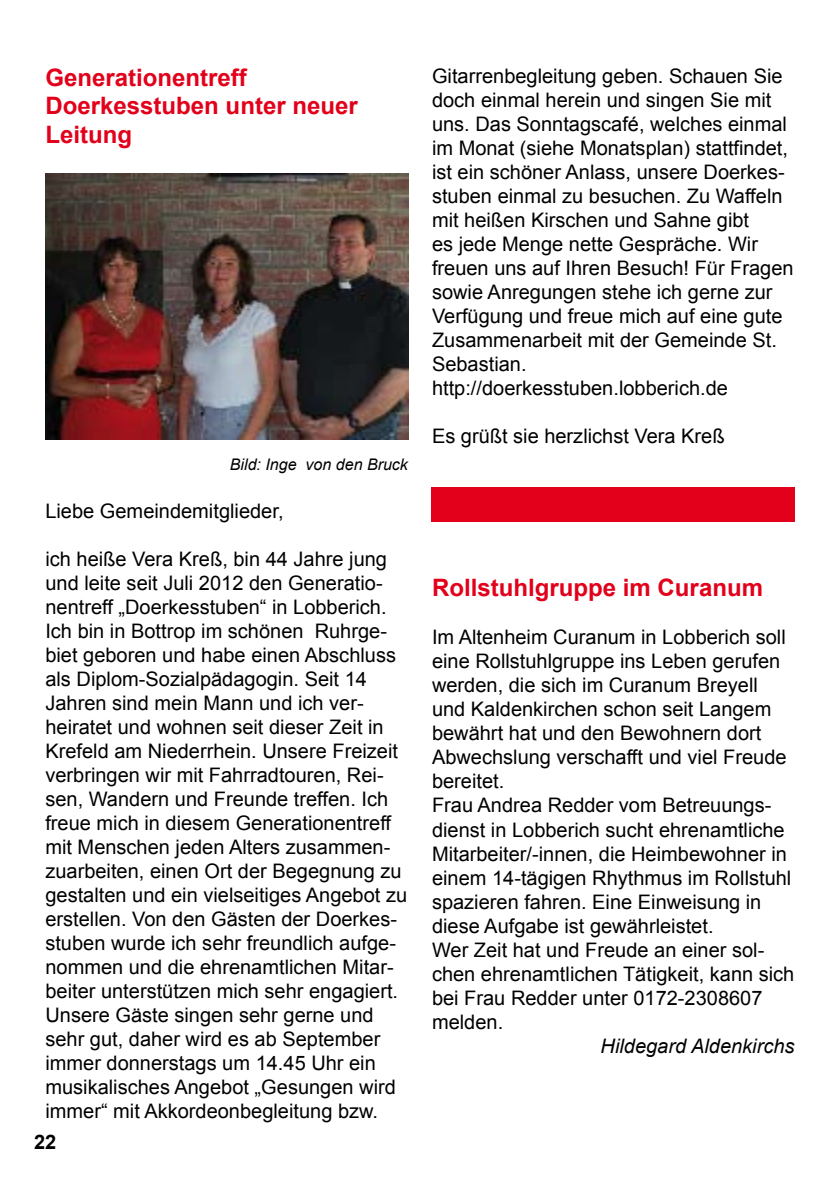
<style>
.page{position:relative;width:840px;height:1191px;background:#fff}
.page>*{position:absolute;margin:0;border:0;box-sizing:border-box;transform-origin:0 0}
.t1{font:700 24px/28.8px "Arial";color:#e2001a}
.t2{font:20px/24px "Arial";color:#000}
.t3{font:italic 20px "Arial";color:#000}
.t4{font:700 20px "Arial";color:#000}
.t5{font:italic 16px "Arial";color:#000}
</style>
<div class="page">
<div style="left:431px;top:488px;width:363px;height:34px;background:#e2001a"></div>
<img style="left:45px;top:173px;width:363px;height:267px">
<p class="t1" style="left:45px;top:63px;width:314px">Generationentreff<br>Doerkesstuben unter neuer<br>Leitung</p>
<p class="t5" style="left:230px;top:454px;width:179px">Bild: Inge von den Bruck</p>
<p class="t2" style="left:45px;top:499px;width:239px">Liebe Gemeindemitglieder,</p>
<p class="t2" style="left:45px;top:547px;width:363px">ich heiße Vera Kreß, bin 44 Jahre jung und leite seit Juli 2012 den Generatio&shy;nentreff „Doerkesstuben“ in Lobberich.<br>Ich bin in Bottrop im schönen Ruhrge&shy;biet geboren und habe einen Abschluss als Diplom-Sozialpädagogin. Seit 14<br>Jahren sind mein Mann und ich ver&shy;heiratet und wohnen seit dieser Zeit in Krefeld am Niederrhein. Unsere Freizeit verbringen wir mit Fahrradtouren, Rei&shy;sen, Wandern und Freunde treffen. Ich freue mich in diesem Generationentreff mit Menschen jeden Alters zusammen&shy;zuarbeiten, einen Ort der Begegnung zu gestalten und ein vielseitiges Angebot zu erstellen. Von den Gästen der Doerkes&shy;stuben wurde ich sehr freundlich aufge&shy;nommen und die ehrenamtlichen Mitar&shy;beiter unterstützen mich sehr engagiert.<br>Unsere Gäste singen sehr gerne und sehr gut, daher wird es ab September immer donnerstags um 14.45 Uhr ein musikalisches Angebot „Gesungen wird immer“ mit Akkordeonbegleitung bzw.</p>
<p class="t4" style="left:34px;top:1128px;width:24px">22</p>
<p class="t2" style="left:432px;top:64px;width:363px">Gitarrenbegleitung geben. Schauen Sie doch einmal herein und singen Sie mit uns. Das Sonntagscafé, welches einmal im Monat (siehe Monatsplan) stattfindet, ist ein schöner Anlass, unsere Doerkes&shy;stuben einmal zu besuchen. Zu Waffeln mit heißen Kirschen und Sahne gibt<br>es jede Menge nette Gespräche. Wir freuen uns auf Ihren Besuch! Für Fragen sowie Anregungen stehe ich gerne zur Verfügung und freue mich auf eine gute Zusammenarbeit mit der Gemeinde St.<br>Sebastian. http://doerkesstuben.lobberich.de</p>
<p class="t2" style="left:432px;top:424px;width:294px">Es grüßt sie herzlichst Vera Kreß</p>
<p class="t1" style="left:432px;top:574px;width:332px">Rollstuhlgruppe im Curanum</p>
<p class="t2" style="left:432px;top:625px;width:364px">Im Altenheim Curanum in Lobberich soll eine Rollstuhlgruppe ins Leben gerufen werden, die sich im Curanum Breyell und Kaldenkirchen schon seit Langem bewährt hat und den Bewohnern dort Abwechslung verschafft und viel Freude bereitet.<br>Frau Andrea Redder vom Betreuungs&shy;dienst in Lobberich sucht ehrenamtliche Mitarbeiter/-innen, die Heimbewohner in einem 14-tägigen Rhythmus im Rollstuhl spazieren fahren. Eine Einweisung in diese Aufgabe ist gewährleistet.<br>Wer Zeit hat und Freude an einer sol&shy;chen ehrenamtlichen Tätigkeit, kann sich bei Frau Redder unter 0172-2308607 melden.</p>
<p class="t3" style="left:600px;top:1032px;width:195px">Hildegard Aldenkirchs</p>
</div>
